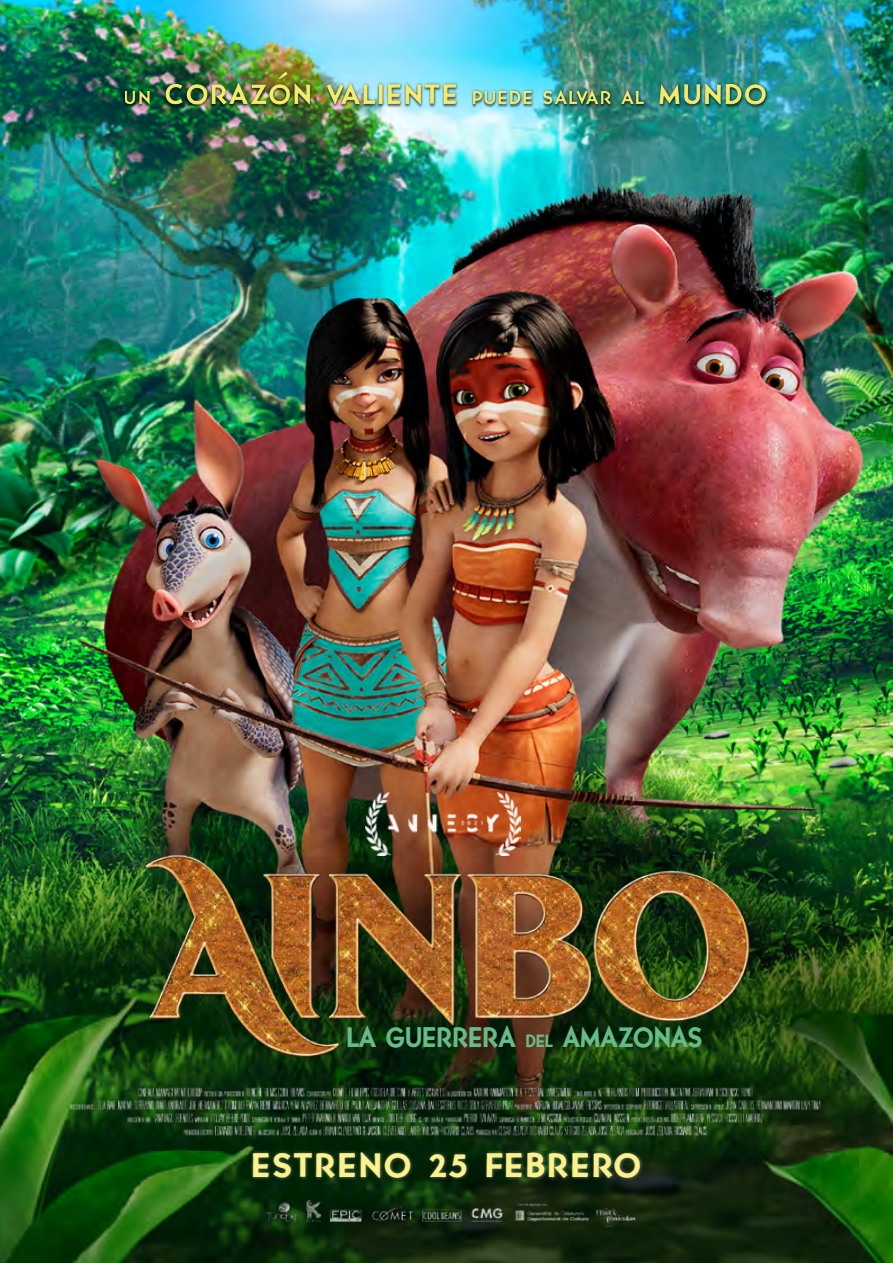
<style>
.page{position:relative;width:893px;height:1263px;background:#fff}
.page>*{position:absolute;margin:0;border:0;box-sizing:border-box;transform-origin:0 0}
.t1{font:38.4px "Times";color:#fcf18d}
.t2{font:36.75px "Acie WF";letter-spacing:.01em;color:#fcf18d}
.t3{font:30.6px "Acie WF";letter-spacing:-.05em;color:#67bb89;scale:.91 1}
.t4{font:30.45px "Acie WF";letter-spacing:.01em;color:#f5eb6a}
.t5{font:20.4px "Acie WF";letter-spacing:.01em;color:#f5eb6a}
.s1{font-size:20.4px}
.s2{font-size:30.45px}
.s3{font-size:19.05px}
</style>
<div class="page">
<img style="left:0;top:0;width:893px;height:1263px">
<div style="left:250px;top:1149px;width:393px;height:32px;background:#fff;opacity:.39"></div>
<img style="left:64px;top:1065px;width:761px;height:97px">
<img style="left:107px;top:816px;width:672px;height:247px">
<div style="left:123px;top:84px;width:645px;height:25px;background:#000;opacity:.5"></div>
<div style="left:122px;top:80px;width:646px;height:27px;background:#000;opacity:.36"></div>
<div style="left:125px;top:83px;width:642px;height:23px;background:#000;opacity:.42"></div>
<img style="left:366px;top:792px;width:154px;height:64px">
<img style="left:223px;top:1184px;width:447px;height:55px">
<p class="t1" style="left:276px;top:49px;width:14px">´</p>
<p class="t4" style="left:124px;top:79px;width:336px"><span class="s1">UN</span> CORAZON VALIENTE</p>
<p class="t5" style="left:472px;top:87px;width:297px">PUEDE SALVAR AL <span class="s2">MUNDO</span></p>
<p class="t3" style="left:346px;top:1021px;width:394px">LA GUERRERA <span class="s3">DEL</span> AMAZONAS</p>
<p class="t2" style="left:250px;top:1147px;width:393px">ESTRENO 25 FEBRERO</p>
</div>
